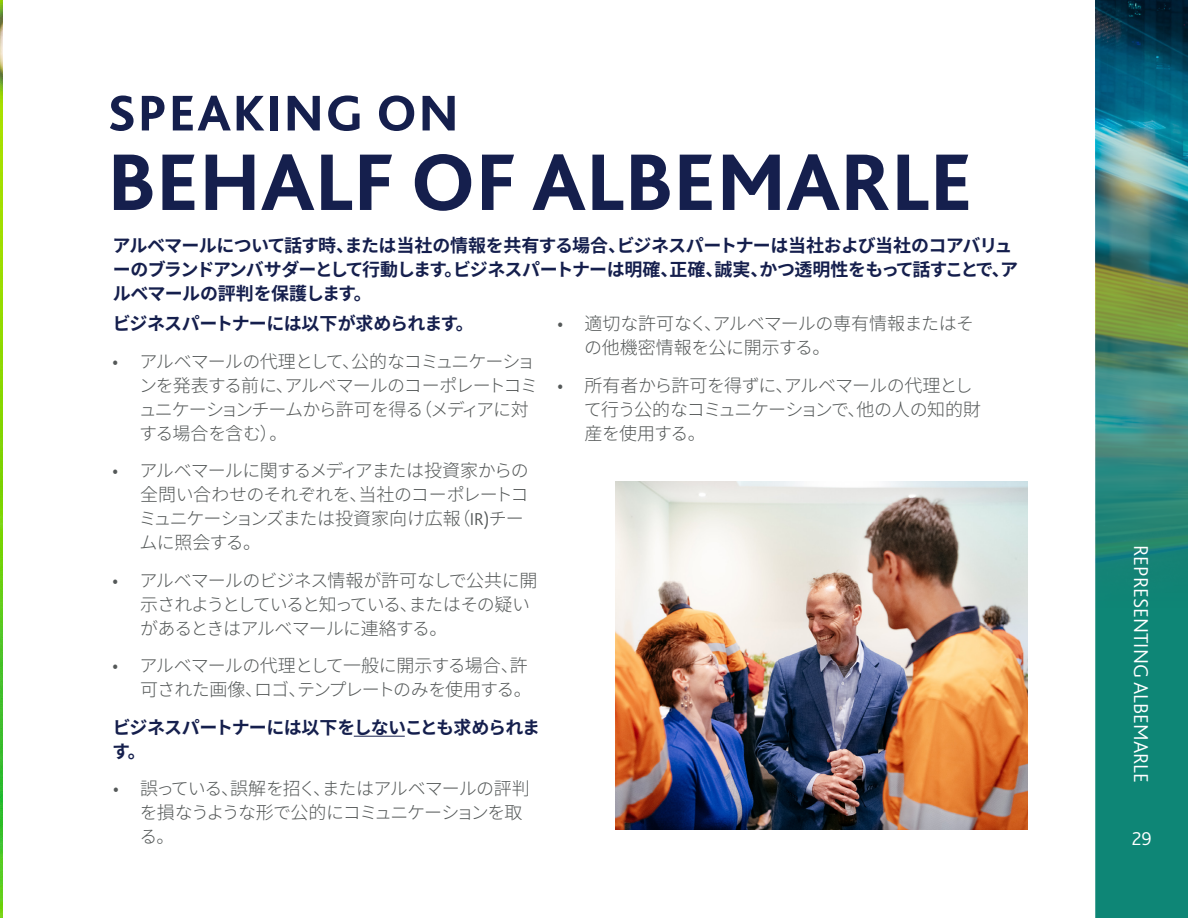
<style>
.page{position:relative;width:1188px;height:918px;background:#fff}
.page>*{position:absolute;margin:0;border:0;box-sizing:border-box;transform-origin:0 0}
.t1{font:800 84px "Bliss 2";color:#151f4d}
.t2{font:800 52.5px "Bliss 2";letter-spacing:.03em;color:#151f4d}
.t3{font:300 21px "Bliss";color:#fff}
.t4{font:300 19.5px "Bliss";color:#fff}
.t5{font:300 18px/24px "Noto Sans CJ Kjp";letter-spacing:-.055em;color:#545858}
.t6{font:700 18px/24px "Noto Sans CJ Kjp";letter-spacing:-.04em;color:#151f4d}
.t7{font:300 18px/24px "Noto Sans CJ Kjp";letter-spacing:-.02em;color:#545858}
.s1{font-family:"Bliss"}
</style>
<div class="page">
<div style="left:1096px;top:0;width:92px;height:918px;background:#0e8676"></div>
<img style="left:1096px;top:0;width:92px;height:562px">
<hr style="left:354px;top:736px;width:51px;height:1px;background:#151f4d">
<img style="left:0;top:0;width:3px;height:918px">
<img style="left:616px;top:482px;width:412px;height:348px">
<p class="t2" style="left:107px;top:80px;width:353px">SPEAKING ON</p>
<p class="t1" style="left:107px;top:130px;width:867px">BEHALF OF ALBEMARLE</p>
<p class="t6" style="left:113px;top:233px;width:907px">アルベマールについて話す時、または当社の情報を共有する場合、ビジネスパートナーは当社および当社のコアバリューのブランドアンバサダーとして行動します。ビジネスパートナーは明確、正確、誠実、かつ透明性をもって話すことで、アルベマールの評判を保護します。</p>
<p class="t6" style="left:113px;top:312px;width:363px">ビジネスパートナーには以下が求められます。</p>
<p class="t5" style="left:139px;top:349px;width:401px;text-indent:-26px">• アルベマールの代理として、公的なコミュニケーションを発表する前に、アルベマールのコーポレートコミュニケーションチームから許可を得る（メディアに対する場合を含む）。</p>
<p class="t5" style="left:139px;top:459px;width:391px;text-indent:-26px">• アルベマールに関するメディアまたは投資家からの全問い合わせのそれぞれを、当社のコーポレートコミュニケーションズまたは投資家向け広報（<span class="s1">IR)</span>チームに照会する。</p>
<p class="t5" style="left:140px;top:568px;width:399px;text-indent:-28px">• アルベマールのビジネス情報が許可なしで公共に開示されようとしていると知っている、またはその疑いがあるときはアルベマールに連絡する。</p>
<p class="t5" style="left:113px;top:654px;width:421px;text-align:right">• アルベマールの代理として一般に開示する場合、許可された画像、ロゴ、テンプレートのみを使用する。</p>
<p class="t6" style="left:112px;top:715px;width:430px">ビジネスパートナーには以下をしないことも求められます。</p>
<p class="t5" style="left:139px;top:777px;width:392px;text-indent:-26px">• 誤っている、誤解を招く、またはアルベマールの評判を損なうような形で公的にコミュニケーションを取る。</p>
<p class="t7" style="left:584px;top:312px;width:392px;text-indent:-27px">• 適切な許可なく、アルベマールの専有情報またはその他機密情報を公に開示する。</p>
<p class="t5" style="left:584px;top:373px;width:399px;text-indent:-26px">• 所有者から許可を得ずに、アルベマールの代理として行う公的なコミュニケーションで、他の人の知的財産を使用する。</p>
<p class="t3" style="left:1154px;top:545px;width:240px;rotate:90deg">REPRESENTING ALBEMARLE</p>
<p class="t4" style="left:1132px;top:826px;width:22px">29</p>
</div>
